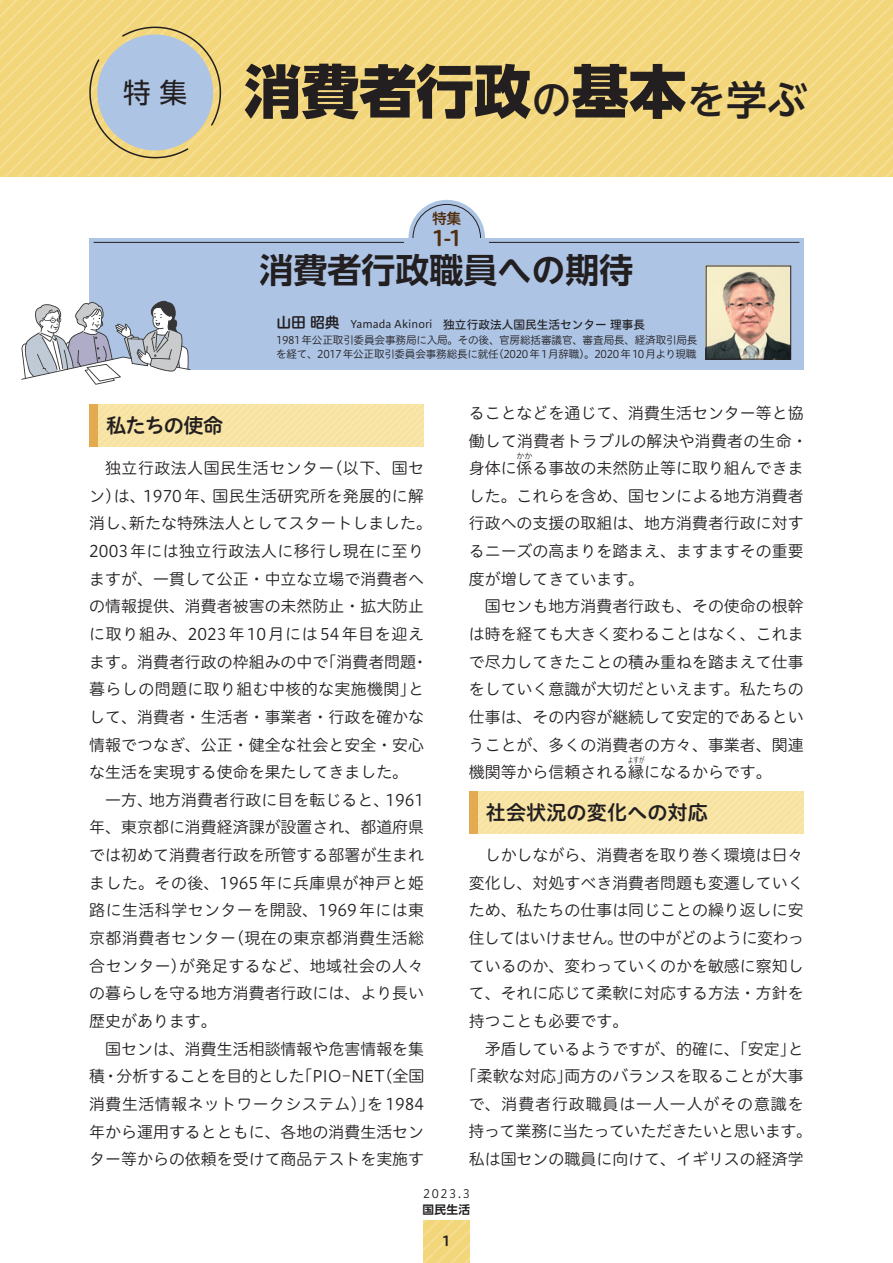
<style>
.page{position:relative;width:893px;height:1263px;background:#fff}
.page>*{position:absolute;margin:0;border:0;box-sizing:border-box;transform-origin:0 0}
.t1{font:800 57.45px "UD Shin Go NT Pro";color:#231f20}
.t2{font:700 34.05px "UD Shin Go NT Pro De";color:#231f20}
.t3{font:21.3px "Hiragino UD Sans R Std W6";color:#512e10}
.t4{font:20.25px "Hiragino UD Sans R Std W6";color:#231f20}
.t5{font:15.9px/27.6px "Hiragino UD Sans R Std W3";color:#231f20;text-align:justify}
.t6{font:15.9px "Hiragino UD Sans R Std W3";letter-spacing:-.02em;color:#231f20}
.t7{font:15.9px "Hiragino UD Sans R Std W3";letter-spacing:.055em;color:#231f20}
.t8{font:14.85px "Hiragino UD Sans R Std W6";color:#512e10}
.t9{font:13.8px "Hiragino UD Sans R Std W6";color:#231f20}
.t10{font:11.7px "Hiragino UD Sans R Std W5";color:#231f20}
.t11{font:11.7px "Hiragino UD Sans R Std W3";color:#231f20}
.t12{font:700 11.7px "UD Shin Go Pro De";color:#231f20}
.t13{font:10.65px/13.8px "Hiragino UD Sans R Std W3";letter-spacing:-.02em;color:#231f20}
.t14{font:7.95px "Hiragino UD Sans R Std W3";color:#231f20;scale:.7 1}
.t15{font:7.95px "Hiragino UD Sans R Std W3";color:#231f20}
.s1{font-weight:500;font-size:40.2px}
.s2{font-family:"Hiragino UD Sans R Std W6";font-size:14.85px}
.s3{font-family:"Hiragino UD Sans R Std W4";font-size:10.65px}
</style>
<div class="page">
<svg style="left:423px;top:1220px;width:47px;height:43px;background:#f3d77f"></svg>
<svg style="left:256px;top:0;width:8px;height:176px"></svg>
<svg style="left:264px;top:0;width:14px;height:176px;background:#f3d77f"></svg>
<svg style="left:278px;top:0;width:14px;height:176px;background:#f3d77f"></svg>
<svg style="left:292px;top:0;width:14px;height:176px;background:#f3d77f"></svg>
<svg style="left:306px;top:0;width:14px;height:176px;background:#f3d77f"></svg>
<svg style="left:320px;top:0;width:13px;height:176px;background:#f3d77f"></svg>
<svg style="left:333px;top:0;width:14px;height:176px;background:#f3d77f"></svg>
<svg style="left:347px;top:0;width:14px;height:176px;background:#f3d77f"></svg>
<svg style="left:361px;top:0;width:14px;height:176px;background:#f3d77f"></svg>
<svg style="left:375px;top:0;width:13px;height:176px;background:#f3d77f"></svg>
<svg style="left:388px;top:0;width:14px;height:176px;background:#f3d77f"></svg>
<svg style="left:402px;top:0;width:14px;height:176px;background:#f3d77f"></svg>
<svg style="left:416px;top:0;width:14px;height:176px;background:#f3d77f"></svg>
<svg style="left:430px;top:0;width:13px;height:176px;background:#f3d77f"></svg>
<svg style="left:443px;top:0;width:14px;height:176px;background:#f3d77f"></svg>
<svg style="left:457px;top:0;width:14px;height:176px;background:#f3d77f"></svg>
<svg style="left:471px;top:0;width:14px;height:176px;background:#f3d77f"></svg>
<svg style="left:485px;top:0;width:13px;height:176px;background:#f3d77f"></svg>
<svg style="left:498px;top:0;width:14px;height:176px;background:#f3d77f"></svg>
<svg style="left:512px;top:0;width:14px;height:176px;background:#f3d77f"></svg>
<svg style="left:526px;top:0;width:14px;height:176px;background:#f3d77f"></svg>
<svg style="left:540px;top:0;width:13px;height:176px;background:#f3d77f"></svg>
<svg style="left:553px;top:0;width:14px;height:176px;background:#f3d77f"></svg>
<svg style="left:567px;top:0;width:14px;height:176px;background:#f3d77f"></svg>
<svg style="left:581px;top:0;width:14px;height:176px;background:#f3d77f"></svg>
<svg style="left:595px;top:0;width:13px;height:176px;background:#f3d77f"></svg>
<svg style="left:608px;top:0;width:14px;height:176px;background:#f3d77f"></svg>
<svg style="left:622px;top:0;width:14px;height:176px;background:#f3d77f"></svg>
<svg style="left:636px;top:0;width:14px;height:176px;background:#f3d77f"></svg>
<svg style="left:650px;top:0;width:243px;height:176px;background:#f3d77f"></svg>
<svg style="left:98px;top:404px;width:326px;height:42px;background:#f7e3a4"></svg>
<div style="left:89px;top:404px;width:9px;height:42px;background:#e4aa50"></div>
<svg style="left:477px;top:791px;width:327px;height:42px;background:#f7e3a4"></svg>
<div style="left:469px;top:791px;width:8px;height:42px;background:#e4aa50"></div>
<svg style="left:0;top:0;width:256px;height:176px;background:#e0d096"></svg>
<div style="left:408px;top:200px;width:77px;height:76px;background:#adc4e5;border-radius:50%"></div>
<div style="left:89px;top:238px;width:715px;height:132px;background:#adc4e5"></div>
<hr style="left:94px;top:242px;width:310px;height:1px;background:#231f20">
<hr style="left:489px;top:242px;width:310px;height:1px;background:#231f20">
<img style="left:708px;top:268px;width:81px;height:89px">
<div style="left:706px;top:266px;width:85px;height:93px;border:1px solid #231f20"></div>
<svg style="left:21px;top:300px;width:169px;height:85px"></svg>
<h1 class="t1" style="left:123px;top:44px;width:685px"><sup>特</sup> <sup>集</sup> 消費者行政<span class="s1">の</span>基本<span class="s1">を学ぶ</span></h1>
<p class="t8" style="left:432px;top:207px;width:31px">特集</p>
<h3 class="t3" style="left:432px;top:222px;width:31px">1-1</h3>
<h2 class="t2" style="left:259px;top:242px;width:376px">消費者行政職員への期待</h2>
<p class="t10" style="left:276px;top:315px;width:370px"><span class="s2">山田 昭典</span><span class="s3">　Yamada Akinori　</span>独立行政法人国民生活センター 理事長</p>
<p class="t13" style="left:276px;top:333px;width:423px">1981年公正取引委員会事務局に入局。その後、官房総括審議官、審査局長、経済取引局長を経て、2017年公正取引委員会事務総長に就任（2020年1月辞職）。2020年10月より現職</p>
<p class="t4" style="left:106px;top:410px;width:119px">私たちの使命</p>
<p class="t5" style="left:469px;top:398px;width:340px;text-align:left">ることなどを通じて、消費生活センター等と協働して消費者トラブルの解決や消費者の生命・身体に係る事故の未然防止等に取り組んできま</p>
<p class="t15" style="left:517px;top:450px;width:17px">かか</p>
<p class="t5" style="left:469px;top:481px;width:336px">した。これらを含め、国センによる地方消費者行政への支援の取組は、地方消費者行政に対するニーズの高まりを踏まえ、ますますその重要度が増してきています。</p>
<p class="t5" style="left:469px;top:592px;width:336px;text-indent:16px">国センも地方消費者行政も、その使命の根幹は時を経ても大きく変わることはなく、これまで尽力してきたことの積み重ねを踏まえて仕事をしていく意識が大切だといえます。私たちの仕事は、その内容が継続して安定的であるということが、多くの消費者の方々、事業者、関連機関等から信頼される縁になるからです。</p>
<p class="t5" style="left:89px;top:453px;width:344px;text-align:left;text-indent:16px">独立行政法人国民生活センター（以下、国セン）は、1970 年、国民生活研究所を発展的に解消し、新たな特殊法人としてスタートしました。<br>2003年には独立行政法人に移行し現在に至りますが、一貫して公正・中立な立場で消費者への情報提供、消費者被害の未然防止・拡大防止に取り組み、2023年10月には54年目を迎えます。消費者行政の枠組みの中で「消費者問題・暮らしの問題に取り組む中核的な実施機関」として、消費者・生活者・事業者・行政を確かな情報でつなぎ、公正・健全な社会と安全・安心な生活を実現する使命を果たしてきました。</p>
<p class="t5" style="left:89px;top:785px;width:336px;text-indent:16px">一方、地方消費者行政に目を転じると、1961年、東京都に消費経済課が設置され、都道府県では初めて消費者行政を所管する部署が生まれました。その後、1965年に兵庫県が神戸と姫路に生活科学センターを開設、1969年には東京都消費者センター（現在の東京都消費生活総合センター）が発足するなど、地域社会の人々の暮らしを守る地方消費者行政には、より長い歴史があります。</p>
<p class="t5" style="left:89px;top:1034px;width:337px;text-indent:16px">国センは、消費生活相談情報や危害情報を集積・分析することを目的とした「PIO―NET（全国消費生活情報ネットワークシステム）」を1984年から運用するとともに、各地の消費生活センター等からの依頼を受けて商品テストを実施す</p>
<p class="t14" style="left:628px;top:754px;width:25px">よすが</p>
<p class="t4" style="left:486px;top:797px;width:224px">社会状況の変化への対応</p>
<p class="t5" style="left:469px;top:840px;width:337px;text-indent:16px">しかしながら、消費者を取り巻く環境は日々変化し、対処すべき消費者問題も変遷していくため、私たちの仕事は同じことの繰り返しに安住してはいけません。世の中がどのように変わっているのか、変わっていくのかを敏感に察知して、それに応じて柔軟に対応する方法・方針を持つことも必要です。</p>
<p class="t5" style="left:485px;top:1034px;width:320px">矛盾しているようですが、的確に、「安定」と</p>
<p class="t5" style="left:461px;top:1061px;width:344px">「柔軟な対応」両方のバランスを取ることが大事</p>
<p class="t7" style="left:469px;top:1092px;width:336px">で、消費者行政職員は一人一人がその意識を</p>
<p class="t6" style="left:469px;top:1119px;width:345px">持って業務に当たっていただきたいと思います。</p>
<p class="t5" style="left:469px;top:1144px;width:336px">私は国センの職員に向けて、イギリスの経済学</p>
<p class="t11" style="left:423px;top:1185px;width:48px">2023.3</p>
<p class="t12" style="left:423px;top:1200px;width:49px">国民生活</p>
<p class="t9" style="left:442px;top:1231px;width:10px">1</p>
</div>
